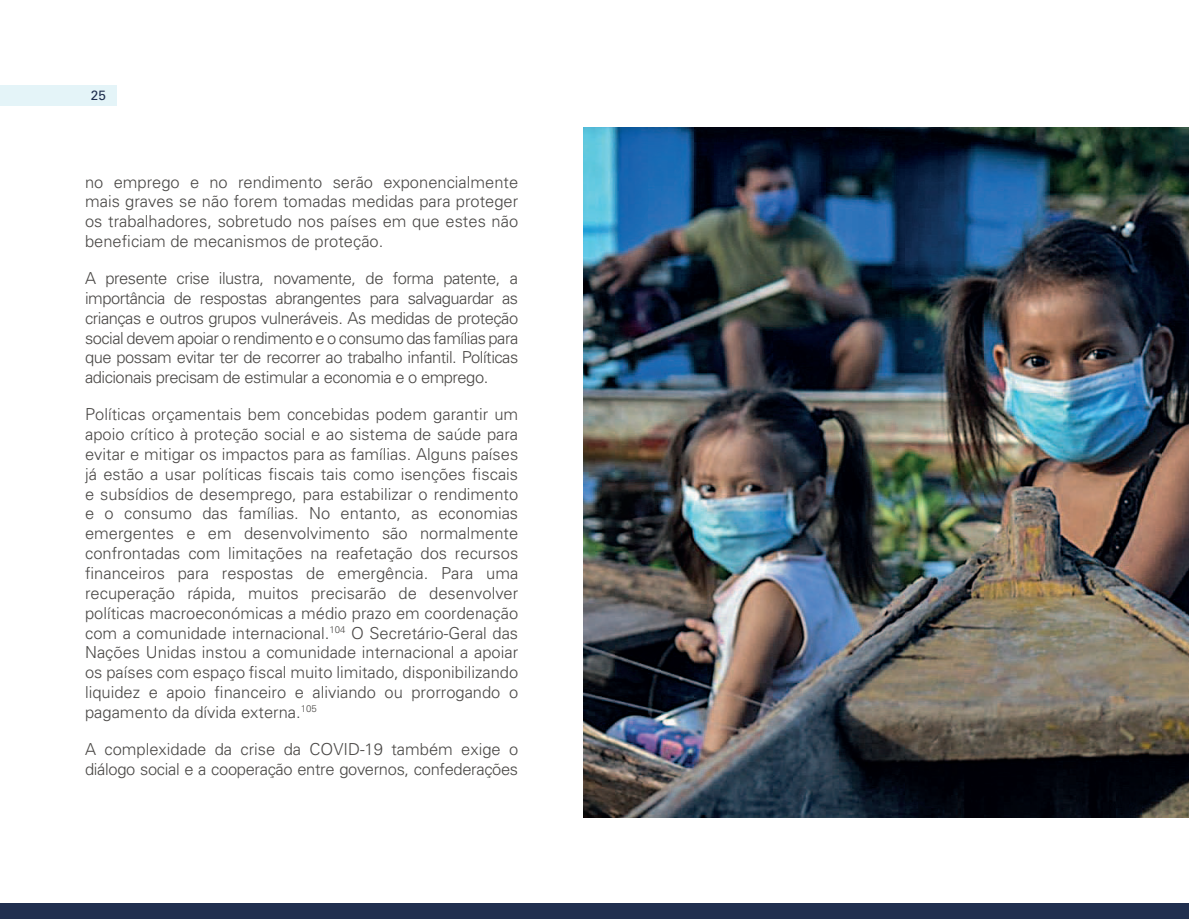
<style>
.page{position:relative;width:1189px;height:919px;background:#fff}
.page>*{position:absolute;margin:0;border:0;box-sizing:border-box;transform-origin:0 0}
.t1{font:300 16.5px/19.8px "Univers";color:#4a4846;text-align:justify}
.t2{font:300 16.5px/19.8px "Univers";letter-spacing:-.02em;color:#4a4846}
.t3{font:13.5px "Univers LT Std";color:#202f4f}
</style>
<div class="page">
<div style="left:0;top:902px;width:1188px;height:16px;background:#202f4f"></div>
<img style="left:583px;top:128px;width:605px;height:688px">
<div style="left:0;top:85px;width:117px;height:21px;background:#e4f4f8"></div>
<p class="t3" style="left:91px;top:89px;width:17px">25</p>
<p class="t1" style="left:85px;top:173px;width:434px">no emprego e no rendimento serão exponencialmente mais graves se não forem tomadas medidas para proteger os trabalhadores, sobretudo nos países em que estes não beneficiam de mecanismos de proteção.</p>
<p class="t1" style="left:85px;top:269px;width:434px">A presente crise ilustra, novamente, de forma patente, a importância de respostas abrangentes para salvaguardar as crianças e outros grupos vulneráveis. As medidas de proteção social devem apoiar o rendimento e o consumo das famílias para que possam evitar ter de recorrer ao trabalho infantil. Políticas adicionais precisam de estimular a economia e o emprego.</p>
<p class="t1" style="left:85px;top:405px;width:434px">Políticas orçamentais bem concebidas podem garantir um apoio crítico à proteção social e ao sistema de saúde para evitar e mitigar os impactos para as famílias. Alguns países já estão a usar políticas fiscais tais como isenções fiscais e subsídios de desemprego, para estabilizar o rendimento e o consumo das famílias. No entanto, as economias emergentes e em desenvolvimento são normalmente confrontadas com limitações na reafetação dos recursos financeiros para respostas de emergência. Para uma recuperação rápida, muitos precisarão de desenvolver políticas macroeconómicas a médio prazo em coordenação com a comunidade internacional.<sup>104</sup> O Secretário-Geral das Nações Unidas instou a comunidade internacional a apoiar os países com espaço fiscal muito limitado, disponibilizando liquidez e apoio financeiro e aliviando ou prorrogando o pagamento da dívida externa.<sup>105</sup></p>
<p class="t2" style="left:85px;top:740px;width:434px">A complexidade da crise da COVID-19 também exige o diálogo social e a cooperação entre governos, confederações</p>
</div>
